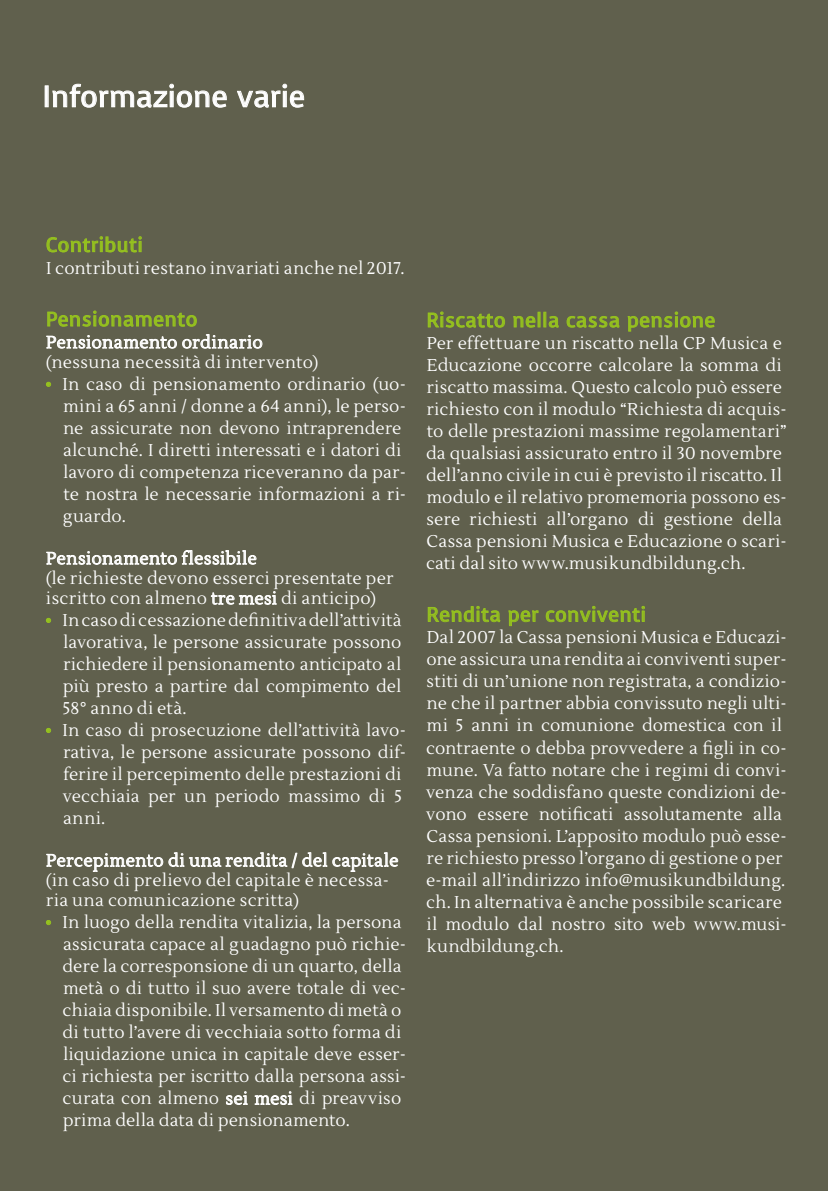
<style>
.page{position:relative;width:828px;height:1191px;background:#60604d}
.page>*{position:absolute;margin:0;border:0;box-sizing:border-box;transform-origin:0 0}
.t1{font:30px "Voces";color:#fff}
.t2{font:20px "Voces";letter-spacing:.025em;color:#95c11f}
.t3{font:17px/22px "Lustria";letter-spacing:.02em;color:#fff}
.s1{color:#95c11f}
</style>
<div class="page">
<svg style="left:46px;top:236px;width:96px;height:16px"></svg>
<svg style="left:46px;top:310px;width:217px;height:39px"></svg>
<svg style="left:46px;top:381px;width:6px;height:6px"></svg>
<svg style="left:46px;top:550px;width:211px;height:15px"></svg>
<svg style="left:210px;top:591px;width:67px;height:14px"></svg>
<svg style="left:46px;top:617px;width:6px;height:6px"></svg>
<svg style="left:46px;top:728px;width:6px;height:5px"></svg>
<svg style="left:46px;top:852px;width:352px;height:20px"></svg>
<svg style="left:46px;top:920px;width:6px;height:5px"></svg>
<svg style="left:226px;top:1091px;width:22px;height:14px"></svg>
<svg style="left:254px;top:1091px;width:39px;height:14px"></svg>
<svg style="left:428px;top:311px;width:77px;height:17px"></svg>
<svg style="left:513px;top:312px;width:27px;height:16px"></svg>
<div style="left:543px;top:312px;width:3px;height:15px;border:1px solid #95c11f"></div>
<svg style="left:548px;top:316px;width:11px;height:12px"></svg>
<svg style="left:566px;top:316px;width:54px;height:12px"></svg>
<svg style="left:627px;top:311px;width:88px;height:21px"></svg>
<svg style="left:428px;top:606px;width:72px;height:17px"></svg>
<svg style="left:508px;top:610px;width:31px;height:16px"></svg>
<svg style="left:546px;top:606px;width:99px;height:17px"></svg>
<div style="left:45px;top:85px;width:3px;height:22px;border:1px solid #fff"></div>
<svg style="left:52px;top:84px;width:175px;height:24px"></svg>
<svg style="left:237px;top:84px;width:67px;height:24px"></svg>
<h1 class="t1" style="left:43px;top:76px;width:264px">Informazione varie</h1>
<p class="t2" style="left:46px;top:231px;width:99px">Contributi</p>
<p class="t3" style="left:46px;top:257px;width:360px">I contributi restano invariati anche nel 2017.</p>
<p class="t2" style="left:46px;top:306px;width:153px">Pensionamento</p>
<p class="t3" style="left:46px;top:333px;width:274px;line-height:20px">Pensionamento ordinario (nessuna necessità di intervento)</p>
<p class="t3" style="left:63px;top:374px;width:345px;text-indent:-17px"><span class="s1">•</span> In caso di pensionamento ordinario (uo&shy;mini a 65 anni / donne a 64 anni), le perso&shy;ne assicurate non devono intraprendere alcunché. I diretti interessati e i datori di lavoro di competenza riceveranno da par&shy;te nostra le necessarie informazioni a ri&shy;guardo.</p>
<p class="t3" style="left:46px;top:549px;width:349px;line-height:20px">Pensionamento flessibile<br>(le richieste devono esserci presentate per iscritto con almeno tre mesi di anticipo)</p>
<p class="t3" style="left:63px;top:610px;width:340px;text-align:justify;text-indent:-17px"><span class="s1">•</span> In caso di cessazione definitiva dell’attività lavorativa, le persone assicurate possono richiedere il pensionamento anticipato al più presto a partire dal compimento del 58° anno di età.</p>
<p class="t3" style="left:63px;top:720px;width:345px;text-indent:-18px"><span class="s1">•</span> In caso di prosecuzione dell’attività lavo&shy;rativa, le persone assicurate possono dif&shy;ferire il percepimento delle prestazioni di vecchiaia per un periodo massimo di 5 anni.</p>
<p class="t3" style="left:46px;top:851px;width:354px;line-height:20px">Percepimento di una rendita / del capitale (in caso di prelievo del capitale è necessa&shy;ria una comunicazione scritta)</p>
<p class="t3" style="left:63px;top:912px;width:345px;text-indent:-17px"><span class="s1">•</span> In luogo della rendita vitalizia, la persona assicurata capace al guadagno può richie&shy;dere la corresponsione di un quarto, della metà o di tutto il suo avere totale di vec&shy;chiaia disponibile. Il versamento di metà o di tutto l’avere di vecchiaia sotto forma di liquidazione unica in capitale deve esser&shy;ci richiesta per iscritto dalla persona assi&shy;curata con almeno sei mesi di preavviso prima della data di pensionamento.</p>
<p class="t2" style="left:426px;top:307px;width:290px">Riscatto nella cassa pensione</p>
<p class="t3" style="left:426px;top:333px;width:362px">Per effettuare un riscatto nella CP Musica e Educazione occorre calcolare la somma di riscatto massima. Questo calcolo può essere richiesto con il modulo “Richiesta di acquis&shy;to delle prestazioni massime regolamentari” da qualsiasi assicurato entro il 30 novembre dell’anno civile in cui è previsto il riscatto. Il modulo e il relativo promemoria possono es&shy;sere richiesti all’organo di gestione della Cassa pensioni Musica e Educazione o scari&shy;cati dal sito www.musikundbildung.ch.</p>
<p class="t2" style="left:426px;top:601px;width:221px">Rendita per conviventi</p>
<p class="t3" style="left:426px;top:627px;width:362px">Dal 2007 la Cassa pensioni Musica e Educazi&shy;one assicura una rendita ai conviventi super&shy;stiti di un’unione non registrata, a condizio&shy;ne che il partner abbia convissuto negli ulti&shy;mi 5 anni in comunione domestica con il contraente o debba provvedere a figli in co&shy;mune. Va fatto notare che i regimi di convi&shy;venza che soddisfano queste condizioni de&shy;vono essere notificati assolutamente alla Cassa pensioni. L’apposito modulo può esse&shy;re richiesto presso l’organo di gestione o per e-mail all’indirizzo info@musikundbildung. ch. In alternativa è anche possibile scaricare il modulo dal nostro sito web www.musi&shy;kundbildung.ch.</p>
</div>
